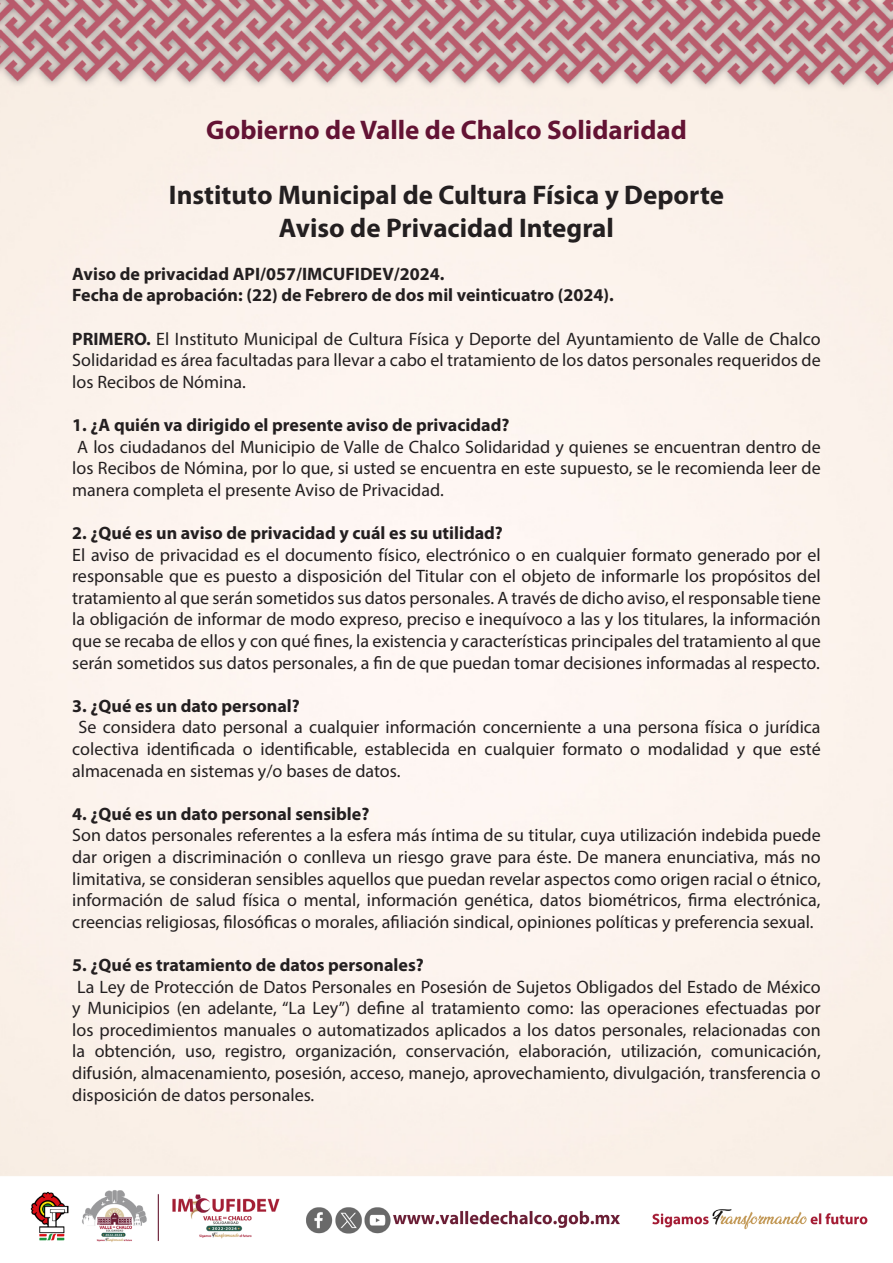
<style>
.page{position:relative;width:893px;height:1263px;background:#fff}
.page>*{position:absolute;margin:0;border:0;box-sizing:border-box;transform-origin:0 0}
.Estilo_de_párrafo_1{font:700 27px "Myriad Pro";color:#231f20}
.Estilo_de_párrafo_1-2{font:700 27px "Myriad Pro";color:#631334}
.Estilo_de_párrafo_1-3{font:18px/21.6px "Myriad Pro";color:#231f20;text-align:justify}
.Estilo_de_párrafo_1-4{font:700 18px "Myriad Pro";color:#231f20}
.s1{font-weight:700}
</style>
<div class="page">
<img style="left:0;top:0;width:893px;height:1242px">
<p class="Estilo_de_párrafo_1-2" style="left:206px;top:113px;width:482px">Gobierno de Valle de Chalco Solidaridad</p>
<p class="Estilo_de_párrafo_1" style="left:169px;top:177px;width:557px">Instituto Municipal de Cultura Física y Deporte</p>
<p class="Estilo_de_párrafo_1" style="left:279px;top:210px;width:336px">Aviso de Privacidad Integral</p>
<p class="Estilo_de_párrafo_1-4" style="left:72px;top:262px;width:374px">Aviso de privacidad API/057/IMCUFIDEV/2024.</p>
<p class="Estilo_de_párrafo_1-4" style="left:72px;top:284px;width:543px">Fecha de aprobación: (22) de Febrero de dos mil veinticuatro (2024).</p>
<p class="Estilo_de_párrafo_1-3" style="left:72px;top:327px;width:750px"><span class="s1">PRIMERO.</span> El Instituto Municipal de Cultura Física y Deporte del Ayuntamiento de Valle de Chalco Solidaridad es área facultadas para llevar a cabo el tratamiento de los datos personales requeridos de los Recibos de Nómina.</p>
<p class="Estilo_de_párrafo_1-4" style="left:72px;top:413px;width:439px">1. ¿A quién va dirigido el presente aviso de privacidad?</p>
<p class="Estilo_de_párrafo_1-3" style="left:72px;top:435px;width:750px">A los ciudadanos del Municipio de Valle de Chalco Solidaridad y quienes se encuentran dentro de los Recibos de Nómina, por lo que, si usted se encuentra en este supuesto, se le recomienda leer de manera completa el presente Aviso de Privacidad.</p>
<p class="Estilo_de_párrafo_1-4" style="left:72px;top:521px;width:432px">2. ¿Qué es un aviso de privacidad y cuál es su utilidad?</p>
<p class="Estilo_de_párrafo_1-3" style="left:72px;top:543px;width:750px">El aviso de privacidad es el documento físico, electrónico o en cualquier formato generado por el responsable que es puesto a disposición del Titular con el objeto de informarle los propósitos del tratamiento al que serán sometidos sus datos personales. A través de dicho aviso, el responsable tiene la obligación de informar de modo expreso, preciso e inequívoco a las y los titulares, la información que se recaba de ellos y con qué fines, la existencia y características principales del tratamiento al que serán sometidos sus datos personales, a fin de que puedan tomar decisiones informadas al respecto.</p>
<p class="Estilo_de_párrafo_1-4" style="left:72px;top:694px;width:229px">3. ¿Qué es un dato personal?</p>
<p class="Estilo_de_párrafo_1-3" style="left:72px;top:716px;width:750px;text-indent:6px">Se considera dato personal a cualquier información concerniente a una persona física o jurídica colectiva identificada o identificable, establecida en cualquier formato o modalidad y que esté almacenada en sistemas y/o bases de datos.</p>
<p class="Estilo_de_párrafo_1-4" style="left:72px;top:802px;width:299px">4. ¿Qué es un dato personal sensible?</p>
<p class="Estilo_de_párrafo_1-3" style="left:72px;top:824px;width:750px">Son datos personales referentes a la esfera más íntima de su titular, cuya utilización indebida puede dar origen a discriminación o conlleva un riesgo grave para éste. De manera enunciativa, más no limitativa, se consideran sensibles aquellos que puedan revelar aspectos como origen racial o étnico, información de salud física o mental, información genética, datos biométricos, firma electrónica, creencias religiosas, filosóficas o morales, afiliación sindical, opiniones políticas y preferencia sexual.</p>
<p class="Estilo_de_párrafo_1-4" style="left:72px;top:953px;width:353px">5. ¿Qué es tratamiento de datos personales?</p>
<p class="Estilo_de_párrafo_1-3" style="left:72px;top:975px;width:750px">La Ley de Protección de Datos Personales en Posesión de Sujetos Obligados del Estado de México y Municipios (en adelante, “La Ley”) define al tratamiento como: las operaciones efectuadas por los procedimientos manuales o automatizados aplicados a los datos personales, relacionadas con la obtención, uso, registro, organización, conservación, elaboración, utilización, comunicación, difusión, almacenamiento, posesión, acceso, manejo, aprovechamiento, divulgación, transferencia o disposición de datos personales.</p>
</div>
